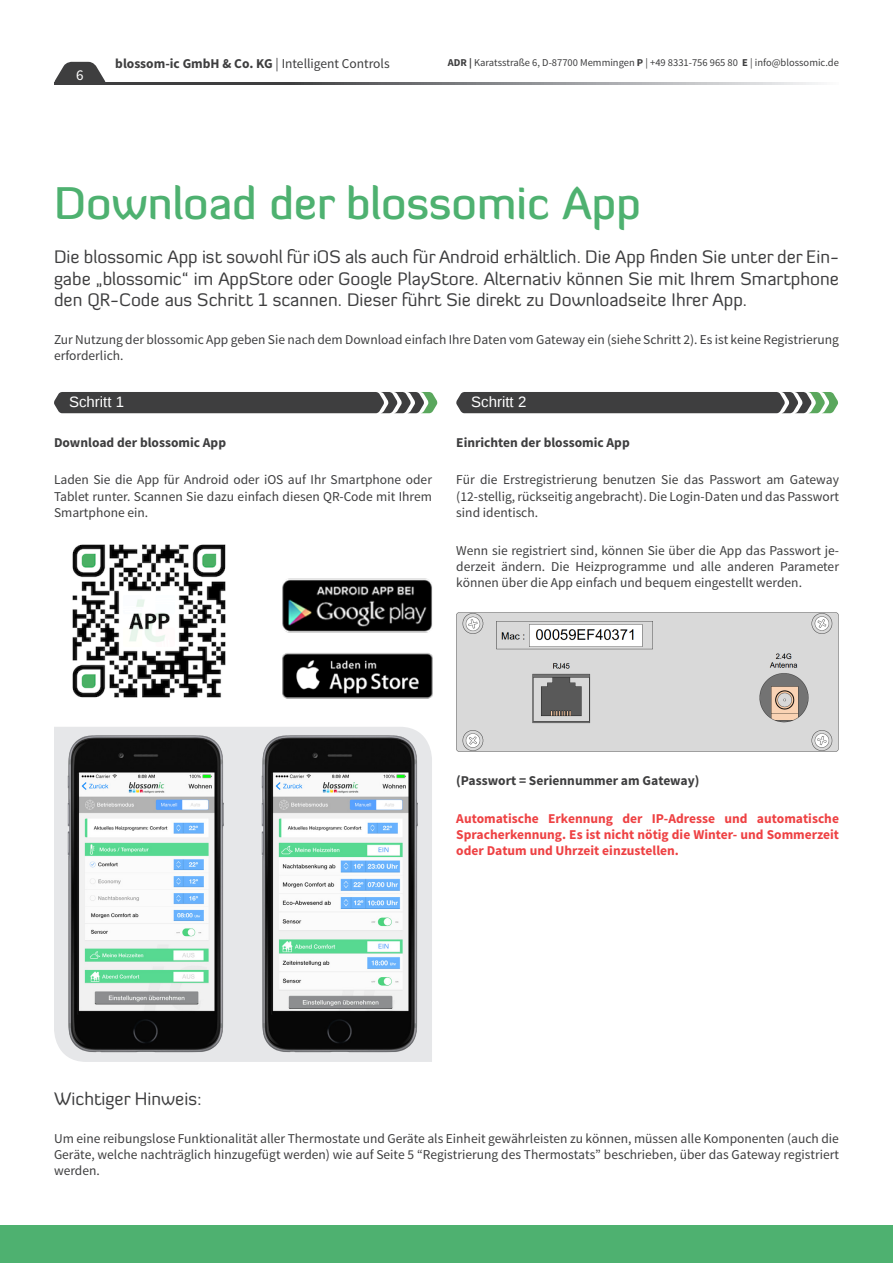
<style>
.page{position:relative;width:893px;height:1263px;background:#fff}
.page>*{position:absolute;margin:0;border:0;box-sizing:border-box;transform-origin:0 0}
.t1{font:500 45px "Diavlo";color:#4eb170}
.Stand_First{font:18px/21.6px "Diavlo";color:#3e3e3f;text-align:justify}
.Body_Text__Regular{font:15px "Liberation Sans";color:#fff}
.t2{font:15px "Source Sans Pro";color:#fff}
.Body_Text__Regular-2{font:13.5px/16.2px "Source Sans Pro";color:#3e3e3f;text-align:justify}
.Body_Text__Regular-3{font:700 13.5px/16.2px "Source Sans Pro";color:#ee4143;text-align:justify}
.Body_Text__Regular-4{font:700 13.5px "Source Sans Pro";color:#3e3e3f}
.t3{font:10.5px "Source Sans Pro";color:#3e3e3f}
.s1{font-weight:400}
.s2{font-weight:700}
</style>
<div class="page">
<svg style="left:106px;top:82px;width:712px;height:3px;background:#818284"></svg>
<svg style="left:54px;top:62px;width:52px;height:23px"></svg>
<div style="left:0;top:1225px;width:893px;height:38px;background:#4eb170"></div>
<img style="left:72px;top:544px;width:154px;height:154px">
<img style="left:456px;top:613px;width:383px;height:139px">
<svg style="left:456px;top:392px;width:382px;height:21px;background:#4a4e4b"></svg>
<svg style="left:54px;top:392px;width:383px;height:21px;background:#494b4a"></svg>
<img style="left:282px;top:578px;width:150px;height:121px">
<div style="left:54px;top:727px;width:378px;height:335px;background:#e6e7e9"></div>
<img style="left:65px;top:731px;width:163px;height:324px">
<img style="left:258px;top:731px;width:164px;height:324px">
<p class="t2" style="left:76px;top:65px;width:9px">6</p>
<p class="Body_Text__Regular-4" style="left:115px;top:54px;width:276px">blossom-ic GmbH &amp; Co. KG <span class="s1">| Intelligent Controls</span></p>
<p class="t3" style="left:448px;top:56px;width:393px"><span class="s2">ADR |</span> Karatsstraße 6, D-87700 Memmingen <span class="s2">P</span> | +49 8331-756 965 80 <span class="s2">E</span> | info@blossomic.de</p>
<p class="t1" style="left:54px;top:175px;width:588px">Download der blossomic App</p>
<p class="Stand_First" style="left:54px;top:246px;width:786px">Die blossomic App ist sowohl für iOS als auch für Android erhältlich. Die App finden Sie unter der Ein&shy;gabe „blossomic“ im AppStore oder Google PlayStore. Alternativ können Sie mit Ihrem Smartphone den QR-Code aus Schritt 1 scannen. Dieser führt Sie direkt zu Downloadseite Ihrer App.</p>
<p class="Body_Text__Regular-2" style="left:54px;top:332px;width:786px">Zur Nutzung der blossomic App geben Sie nach dem Download einfach Ihre Daten vom Gateway ein (siehe Schritt 2). Es ist keine Registrierung erforderlich.</p>
<p class="Body_Text__Regular" style="left:69px;top:393px;width:57px">Schritt 1</p>
<p class="Body_Text__Regular" style="left:471px;top:393px;width:57px">Schritt 2</p>
<p class="Body_Text__Regular-4" style="left:54px;top:433px;width:174px">Download der blossomic App</p>
<p class="Body_Text__Regular-2" style="left:54px;top:472px;width:380px">Laden Sie die App für Android oder iOS auf Ihr Smartphone oder Tablet runter. Scannen Sie dazu einfach diesen QR-Code mit Ihrem Smartphone ein.</p>
<p class="Body_Text__Regular-4" style="left:456px;top:433px;width:175px">Einrichten der blossomic App</p>
<p class="Body_Text__Regular-2" style="left:456px;top:472px;width:384px">Für die Erstregistrierung benutzen Sie das Passwort am Gateway (12-stellig, rückseitig angebracht). Die Login-Daten und das Passwort sind identisch.</p>
<p class="Body_Text__Regular-2" style="left:456px;top:542px;width:384px">Wenn sie registriert sind, können Sie über die App das Passwort je&shy;derzeit ändern. Die Heizprogramme und alle anderen Parameter können über die App einfach und bequem eingestellt werden.</p>
<p class="Body_Text__Regular-4" style="left:456px;top:772px;width:245px">(Passwort = Seriennummer am Gateway)</p>
<p class="Body_Text__Regular-3" style="left:456px;top:811px;width:384px">Automatische Erkennung der IP-Adresse und automatische Spracherkennung. Es ist nicht nötig die Winter- und Sommerzeit oder Datum und Uhrzeit einzustellen.</p>
<p class="Stand_First" style="left:54px;top:1088px;width:149px">Wichtiger Hinweis:</p>
<p class="Body_Text__Regular-2" style="left:54px;top:1131px;width:786px">Um eine reibungslose Funktionalität aller Thermostate und Geräte als Einheit gewährleisten zu können, müssen alle Komponenten (auch die Geräte, welche nachträglich hinzugefügt werden) wie auf Seite 5 “Registrierung des Thermostats” beschrieben, über das Gateway registriert werden.</p>
</div>
